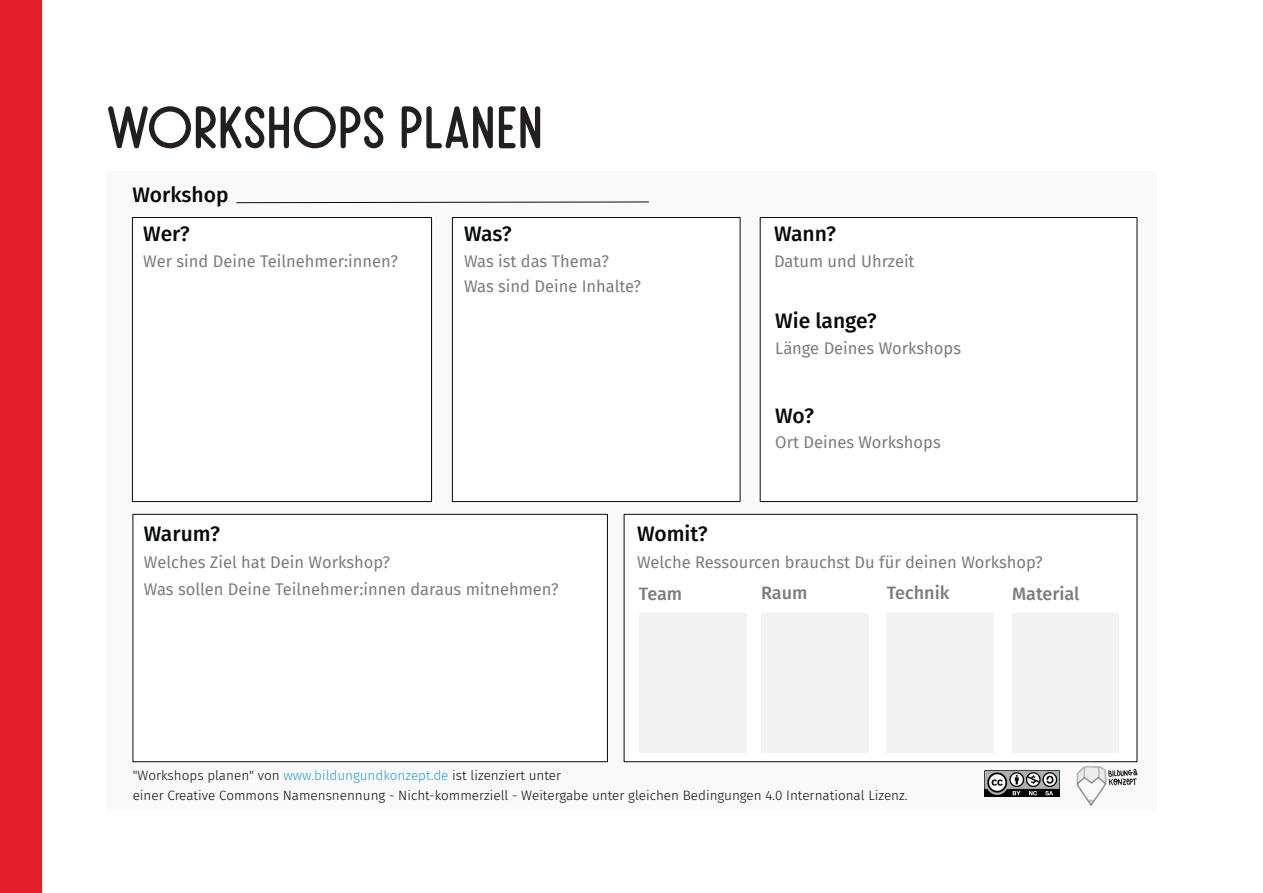
<style>
.page{position:relative;width:1263px;height:893px;background:#fff}
.page>*{position:absolute;margin:0;border:0;box-sizing:border-box;transform-origin:0 0}
.t1{font:60px "MGH Soft";color:#231f20}
.t2{font:500 21px "Fira Sans";color:#080a0a}
.t3{font:500 18px "Fira Sans";color:#7e7c7b}
.t4{font:16.5px/25.5px "Fira Sans";color:#7e7c7b}
.t5{font:300 13.5px/19.5px "Fira Sans";color:#080a0a}
.s1{color:#28a0db}
</style>
<div class="page">
<div style="left:106px;top:171px;width:1051px;height:640px;background:#faf9f9"></div>
<div style="left:0;top:0;width:41px;height:893px;background:#e41e28"></div>
<svg style="left:236px;top:202px;width:413px;height:1px"></svg>
<div style="left:133px;top:514px;width:475px;height:248px;background:#fff;border:1px solid #080a0a"></div>
<div style="left:624px;top:514px;width:513px;height:248px;background:#fff;border:1px solid #080a0a"></div>
<div style="left:452px;top:217px;width:288px;height:285px;background:#fff;border:1px solid #080a0a"></div>
<div style="left:760px;top:217px;width:377px;height:285px;background:#fff;border:1px solid #080a0a"></div>
<div style="left:132px;top:217px;width:300px;height:285px;background:#fff;border:1px solid #080a0a"></div>
<div style="left:639px;top:613px;width:107px;height:140px;background:#f1f2f1"></div>
<div style="left:761px;top:613px;width:108px;height:139px;background:#f1f2f1"></div>
<div style="left:886px;top:613px;width:108px;height:139px;background:#f1f2f1"></div>
<div style="left:1012px;top:613px;width:106px;height:139px;background:#f1f2f1"></div>
<img style="left:1077px;top:767px;width:60px;height:39px">
<img style="left:984px;top:770px;width:75px;height:27px">
<h1 class="t1" style="left:106px;top:100px;width:438px">WORKSHOPS PLANEN</h1>
<p class="t2" style="left:133px;top:182px;width:97px">Workshop</p>
<p class="t2" style="left:143px;top:222px;width:48px">Wer?</p>
<p class="t4" style="left:143px;top:248px;width:256px">Wer sind Deine Teilnehmer:innen?</p>
<p class="t2" style="left:464px;top:222px;width:49px">Was?</p>
<p class="t4" style="left:464px;top:248px;width:179px">Was ist das Thema?<br>Was sind Deine Inhalte?</p>
<p class="t2" style="left:774px;top:222px;width:64px">Wann?</p>
<p class="t4" style="left:774px;top:248px;width:142px">Datum und Uhrzeit</p>
<p class="t2" style="left:775px;top:309px;width:103px">Wie lange?</p>
<p class="t4" style="left:775px;top:335px;width:187px">Länge Deines Workshops</p>
<p class="t2" style="left:775px;top:403px;width:40px">Wo?</p>
<p class="t4" style="left:775px;top:430px;width:167px">Ort Deines Workshops</p>
<p class="t2" style="left:144px;top:521px;width:77px">Warum?</p>
<p class="t4" style="left:144px;top:549px;width:416px;line-height:27px">Welches Ziel hat Dein Workshop?<br>Was sollen Deine Teilnehmer:innen daraus mitnehmen?</p>
<p class="t2" style="left:637px;top:521px;width:72px">Womit?</p>
<p class="t4" style="left:637px;top:550px;width:407px">Welche Ressourcen brauchst Du für deinen Workshop?</p>
<p class="t3" style="left:639px;top:583px;width:45px">Team</p>
<p class="t3" style="left:761px;top:582px;width:48px">Raum</p>
<p class="t3" style="left:887px;top:582px;width:64px">Technik</p>
<p class="t3" style="left:1012px;top:583px;width:69px">Material</p>
<p class="t5" style="left:133px;top:766px;width:776px">"Workshops planen" von <span class="s1">www.bildungundkonzept.de</span> ist lizenziert unter<br>einer Creative Commons Namensnennung - Nicht-kommerziell - Weitergabe unter gleichen Bedingungen 4.0 International Lizenz.</p>
</div>
